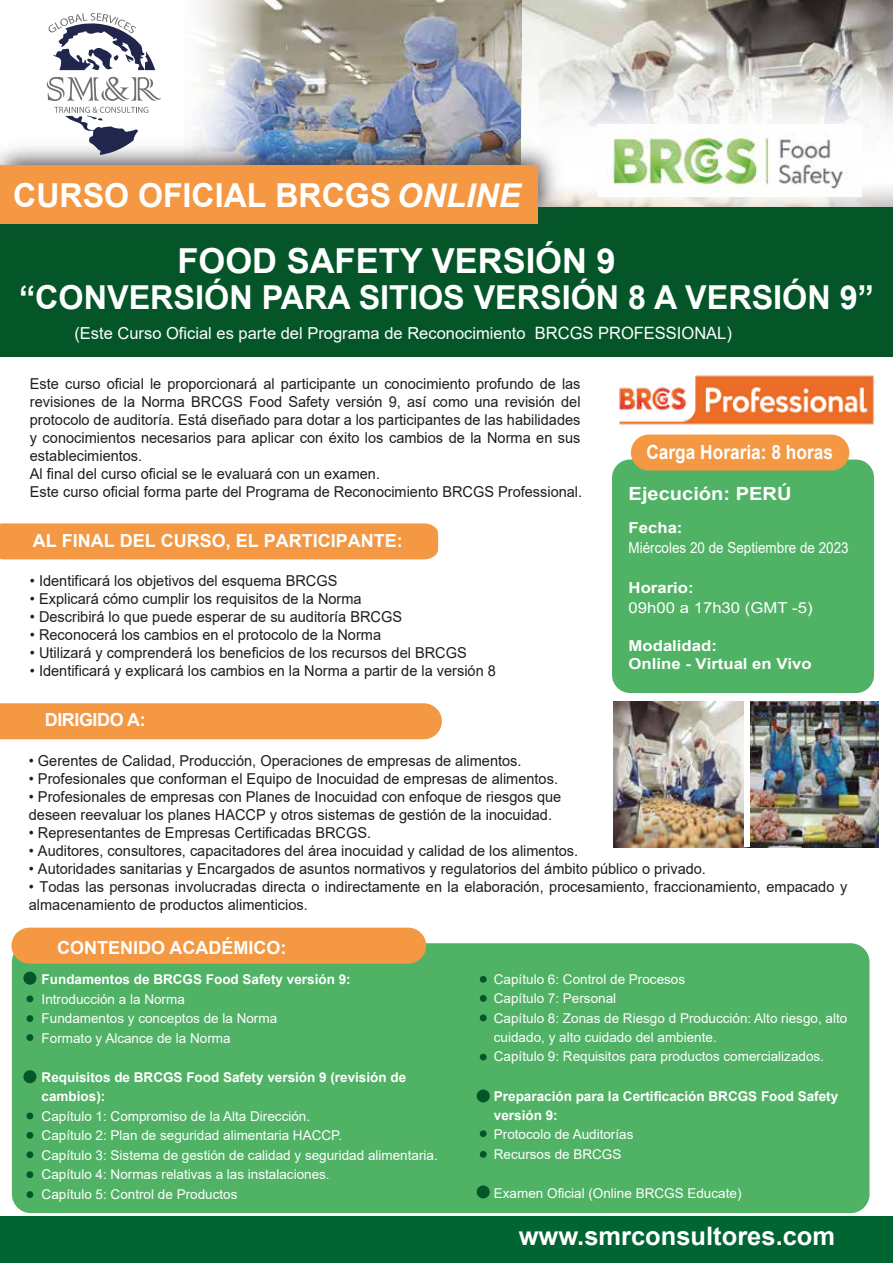
<style>
.page{position:relative;width:893px;height:1263px;background:#fff}
.page>*{position:absolute;margin:0;border:0;box-sizing:border-box;transform-origin:0 0}
.t1{font:700 34.5px "Arial";color:#fff}
.t2{font:700 33px "Arial";color:#fff}
.t3{font:700 25.5px "Arial";color:#fff}
.t4{font:700 19.5px "Arial";color:#fff;scale:.89 1}
.t5{font:700 18.15px "Arial";color:#fff;scale:1.11 1}
.t6{font:700 18px "Arial";color:#fff}
.t7{font:700 18px "Arial";letter-spacing:-.025em;color:#fff}
.t8{font:16.5px "Arial";color:#fff}
.t9{font:700 15.15px/18.1px "Arial";color:#fff;scale:1.11 1}
.t10{font:15.15px "Arial";color:#fff;scale:.89 1}
.t11{font:15.15px "Arial";color:#fff;scale:1.11 1}
.t12{font:15px/18px "Arial";color:#1d1d1b}
.t13{font:13.5px/19.5px "Arial";color:#fff}
.t14{font:700 13.5px/19.5px "Arial";color:#fff}
.s1{font-style:italic;font-size:32.7px}
.s2{font-size:16.95px}
</style>
<div class="page">
<img style="left:522px;top:0;width:371px;height:59px">
<img style="left:269px;top:0;width:253px;height:107px">
<svg style="left:94px;top:0;width:175px;height:107px"></svg>
<svg style="left:522px;top:59px;width:371px;height:148px"></svg>
<div style="left:0;top:1216px;width:893px;height:47px;background:#006533"></div>
<div style="left:612px;top:459px;width:262px;height:234px;background:#50b265;border-radius:18px"></div>
<div style="left:631px;top:434px;width:218px;height:36px;background:#f49843;border-radius:18px"></div>
<div style="left:12px;top:943px;width:857px;height:270px;background:#50b265;border-radius:19px"></div>
<div style="left:11px;top:928px;width:415px;height:36px;background:#f49843;border-radius:18px"></div>
<img style="left:619px;top:375px;width:255px;height:50px">
<div style="left:0;top:703px;width:442px;height:36px;background:#f49843"></div>
<div style="left:0;top:207px;width:893px;height:149px;background:#045629"></div>
<img style="left:0;top:107px;width:594px;height:106px">
<div style="left:0;top:165px;width:538px;height:59px;background:#f49843"></div>
<div style="left:0;top:523px;width:438px;height:36px;background:#f49843"></div>
<img style="left:750px;top:701px;width:129px;height:146px">
<img style="left:614px;top:701px;width:130px;height:146px">
<svg style="left:47px;top:77px;width:114px;height:24px"></svg>
<svg style="left:54px;top:107px;width:94px;height:48px"></svg>
<svg style="left:48px;top:13px;width:107px;height:57px"></svg>
<img style="left:598px;top:125px;width:264px;height:71px">
<div style="left:23px;top:972px;width:13px;height:13px;background:#045629;border-radius:50%"></div>
<div style="left:26px;top:995px;width:7px;height:7px;background:#045629;border-radius:50%"></div>
<div style="left:26px;top:1015px;width:7px;height:7px;background:#045629;border-radius:50%"></div>
<div style="left:26px;top:1034px;width:7px;height:7px;background:#045629;border-radius:50%"></div>
<div style="left:26px;top:1112px;width:7px;height:7px;background:#045629;border-radius:50%"></div>
<div style="left:26px;top:1132px;width:7px;height:7px;background:#045629;border-radius:50%"></div>
<div style="left:26px;top:1151px;width:7px;height:7px;background:#045629;border-radius:50%"></div>
<div style="left:26px;top:1171px;width:7px;height:7px;background:#045629;border-radius:50%"></div>
<div style="left:26px;top:1191px;width:7px;height:7px;background:#045629;border-radius:50%"></div>
<div style="left:23px;top:1070px;width:13px;height:13px;background:#045629;border-radius:50%"></div>
<div style="left:477px;top:1089px;width:13px;height:13px;background:#045629;border-radius:50%"></div>
<div style="left:477px;top:1185px;width:13px;height:13px;background:#045629;border-radius:50%"></div>
<div style="left:480px;top:1054px;width:7px;height:6px;background:#045629;border-radius:50%"></div>
<div style="left:480px;top:1130px;width:7px;height:7px;background:#045629;border-radius:50%"></div>
<div style="left:480px;top:1151px;width:7px;height:7px;background:#045629;border-radius:50%"></div>
<div style="left:480px;top:1014px;width:7px;height:7px;background:#045629;border-radius:50%"></div>
<div style="left:480px;top:995px;width:7px;height:7px;background:#045629;border-radius:50%"></div>
<div style="left:480px;top:976px;width:7px;height:7px;background:#045629;border-radius:50%"></div>
<h2 class="t2" style="left:13px;top:172px;width:509px">CURSO OFICIAL BRCGS <span class="s1">ONLINE</span></h2>
<h1 class="t1" style="left:177px;top:236px;width:440px">FOOD SAFETY VERSIÓN 9</h1>
<h2 class="t2" style="left:19px;top:274px;width:856px">“CONVERSIÓN PARA SITIOS VERSIÓN 8 A VERSIÓN 9”</h2>
<p class="t8" style="left:74px;top:321px;width:659px">(Este Curso Oficial es parte del Programa de Reconocimiento <span class="s2">BRCGS PROFESSIONAL)</span></p>
<p class="t12" style="left:30px;top:375px;width:554px">Este curso oficial le proporcionará al participante un conocimiento profundo de las revisiones de la Norma BRCGS Food Safety versión 9, así como una revisión del protocolo de auditoría. Está diseñado para dotar a los participantes de las habilidades y conocimientos necesarios para aplicar con éxito los cambios de la Norma en sus establecimientos.<br>Al final del curso oficial se le evaluará con un examen.<br>Este curso oficial forma parte del Programa de Reconocimiento BRCGS Professional.</p>
<p class="t6" style="left:33px;top:528px;width:372px">AL FINAL DEL CURSO, EL PARTICIPANTE:</p>
<p class="t12" style="left:30px;top:572px;width:309px">• Identificará los objetivos del esquema BRCGS</p>
<p class="t12" style="left:30px;top:590px;width:333px">• Explicará cómo cumplir los requisitos de la Norma</p>
<p class="t12" style="left:30px;top:608px;width:374px">• Describirá lo que puede esperar de su auditoría BRCGS</p>
<p class="t12" style="left:30px;top:626px;width:353px">• Reconocerá los cambios en el protocolo de la Norma</p>
<p class="t12" style="left:30px;top:644px;width:438px">• Utilizará y comprenderá los beneficios de los recursos del BRCGS</p>
<p class="t12" style="left:30px;top:662px;width:468px">• Identificará y explicará los cambios en la Norma a partir de la versión 8</p>
<p class="t7" style="left:45px;top:707px;width:102px">DIRIGIDO A:</p>
<h3 class="t4" style="left:646px;top:438px;width:211px">Carga Horaria: 8 horas</h3>
<p class="t5" style="left:629px;top:481px;width:148px">Ejecución: PERÚ</p>
<p class="t9" style="left:629px;top:518px;width:50px">Fecha:</p>
<p class="t10" style="left:629px;top:537px;width:249px">Miércoles 20 de Septiembre de 2023</p>
<p class="t9" style="left:629px;top:578px;width:60px">Horario:</p>
<p class="t11" style="left:629px;top:597px;width:167px">09h00 a 17h30 (GMT -5)</p>
<p class="t9" style="left:629px;top:637px;width:167px">Modalidad:<br>Online - Virtual en Vivo</p>
<p class="t12" style="left:29px;top:751px;width:494px">• Gerentes de Calidad, Producción, Operaciones de empresas de alimentos.</p>
<p class="t12" style="left:29px;top:769px;width:531px">• Profesionales que conforman el Equipo de Inocuidad de empresas de alimentos.</p>
<p class="t12" style="left:29px;top:787px;width:534px">• Profesionales de empresas con Planes de Inocuidad con enfoque de riesgos que deseen reevaluar los planes HACCP y otros sistemas de gestión de la inocuidad.</p>
<p class="t12" style="left:29px;top:823px;width:344px">• Representantes de Empresas Certificadas BRCGS.</p>
<p class="t12" style="left:29px;top:841px;width:551px">• Auditores, consultores, capacitadores del área inocuidad y calidad de los alimentos.</p>
<p class="t12" style="left:29px;top:859px;width:679px">• Autoridades sanitarias y Encargados de asuntos normativos y regulatorios del ámbito público o privado.</p>
<p class="t12" style="left:29px;top:877px;width:820px">• Todas las personas involucradas directa o indirectamente en la elaboración, procesamiento, fraccionamiento, empacado y almacenamiento de productos alimenticios.</p>
<p class="t6" style="left:57px;top:935px;width:231px">CONTENIDO ACADÉMICO:</p>
<p class="t14" style="left:42px;top:970px;width:311px">Fundamentos de BRCGS Food Safety versión 9:</p>
<p class="t13" style="left:42px;top:989px;width:237px">Introducción a la Norma<br>Fundamentos y conceptos de la Norma<br>Formato y Alcance de la Norma</p>
<p class="t14" style="left:42px;top:1067px;width:366px">Requisitos de BRCGS Food Safety versión 9 (revisión de cambios):</p>
<p class="t13" style="left:42px;top:1106px;width:398px">Capítulo 1: Compromiso de la Alta Dirección.<br>Capítulo 2: Plan de seguridad alimentaria HACCP.<br>Capítulo 3: Sistema de gestión de calidad y seguridad alimentaria.<br>Capítulo 4: Normas relativas a las instalaciones.<br>Capítulo 5: Control de Productos</p>
<p class="t13" style="left:494px;top:969px;width:355px">Capítulo 6: Control de Procesos<br>Capítulo 7: Personal<br>Capítulo 8: Zonas de Riesgo d Producción: Alto riesgo, alto cuidado, y alto cuidado del ambiente.<br>Capítulo 9: Requisitos para productos comercializados.</p>
<p class="t14" style="left:494px;top:1086px;width:346px">Preparación para la Certificación BRCGS Food Safety versión 9:</p>
<p class="t13" style="left:494px;top:1125px;width:141px">Protocolo de Auditorías<br>Recursos de BRCGS</p>
<p class="t13" style="left:494px;top:1183px;width:249px">Examen Oficial (Online BRCGS Educate)</p>
<h3 class="t3" style="left:519px;top:1218px;width:318px">www.smrconsultores.com</h3>
</div>
